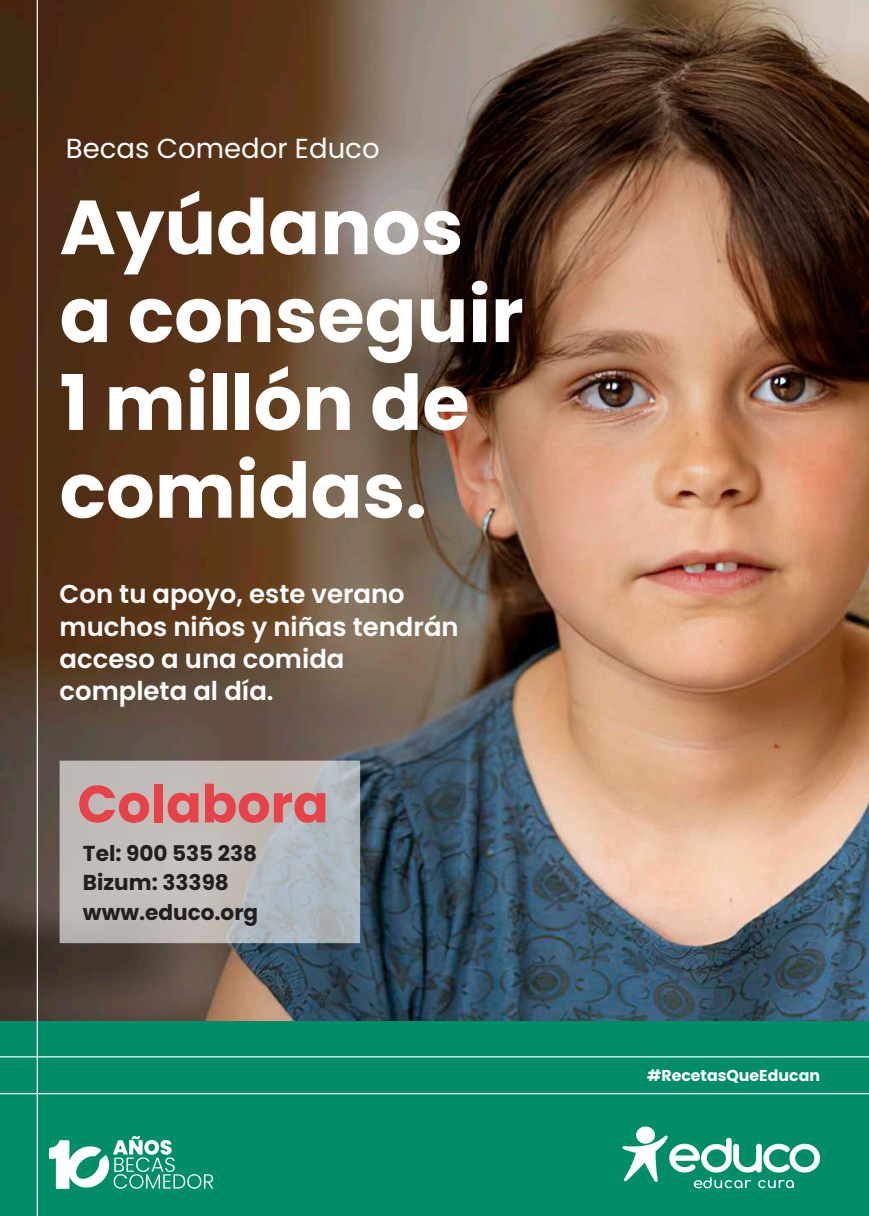
<style>
.page{position:relative;width:869px;height:1216px;background:#fff}
.page>*{position:absolute;margin:0;border:0;box-sizing:border-box;transform-origin:0 0}
.t1{font:700 76.48px/87.9px "Poppins";color:#fff}
.t2{font:700 52.32px "Poppins";color:#e84249}
.t3{font:27.47px "Poppins";color:#fff}
.t4{font:600 25.9px "Poppins";color:#fff}
.t5{font:700 21.53px "Poppins";color:#231f20}
.t6{font:700 15.75px "Poppins";color:#fff}
</style>
<div class="page">
<img style="left:0;top:0;width:868px;height:1020px">
<div style="left:0;top:1020px;width:868px;height:195px;background:#008d68"></div>
<hr style="left:0;top:1056px;width:868px;height:1px;background:#fff">
<hr style="left:0;top:1092px;width:868px;height:2px;background:#fff">
<hr style="left:37px;top:0;width:1px;height:1215px;background:#fff">
<svg style="left:60px;top:760px;width:300px;height:183px;background:#bbbab9"></svg>
<svg style="left:49px;top:1136px;width:164px;height:53px"></svg>
<svg style="left:622px;top:1126px;width:197px;height:62px"></svg>
<p class="t3" style="left:66px;top:132px;width:315px">Becas Comedor Educo</p>
<p class="t1" style="left:60px;top:184px;width:405px">Ayúdanos</p>
<p class="t1" style="left:60px;top:272px;width:465px">a conseguir</p>
<p class="t1" style="left:60px;top:359px;width:411px">1 millón de comidas.</p>
<p class="t4" style="left:60px;top:579px;width:346px">Con tu apoyo, este verano</p>
<p class="t4" style="left:60px;top:611px;width:400px">muchos niños y niñas tendrán</p>
<p class="t4" style="left:60px;top:644px;width:286px">acceso a una comida</p>
<p class="t4" style="left:60px;top:676px;width:215px">completa al día.</p>
<p class="t2" style="left:77px;top:773px;width:252px">Colabora</p>
<p class="t5" style="left:83px;top:840px;width:176px">Tel: 900 535 238</p>
<p class="t5" style="left:83px;top:870px;width:147px">Bizum: 33398</p>
<p class="t5" style="left:83px;top:900px;width:177px">www.educo.org</p>
<p class="t6" style="left:646px;top:1066px;width:174px">#RecetasQueEducan</p>
</div>
